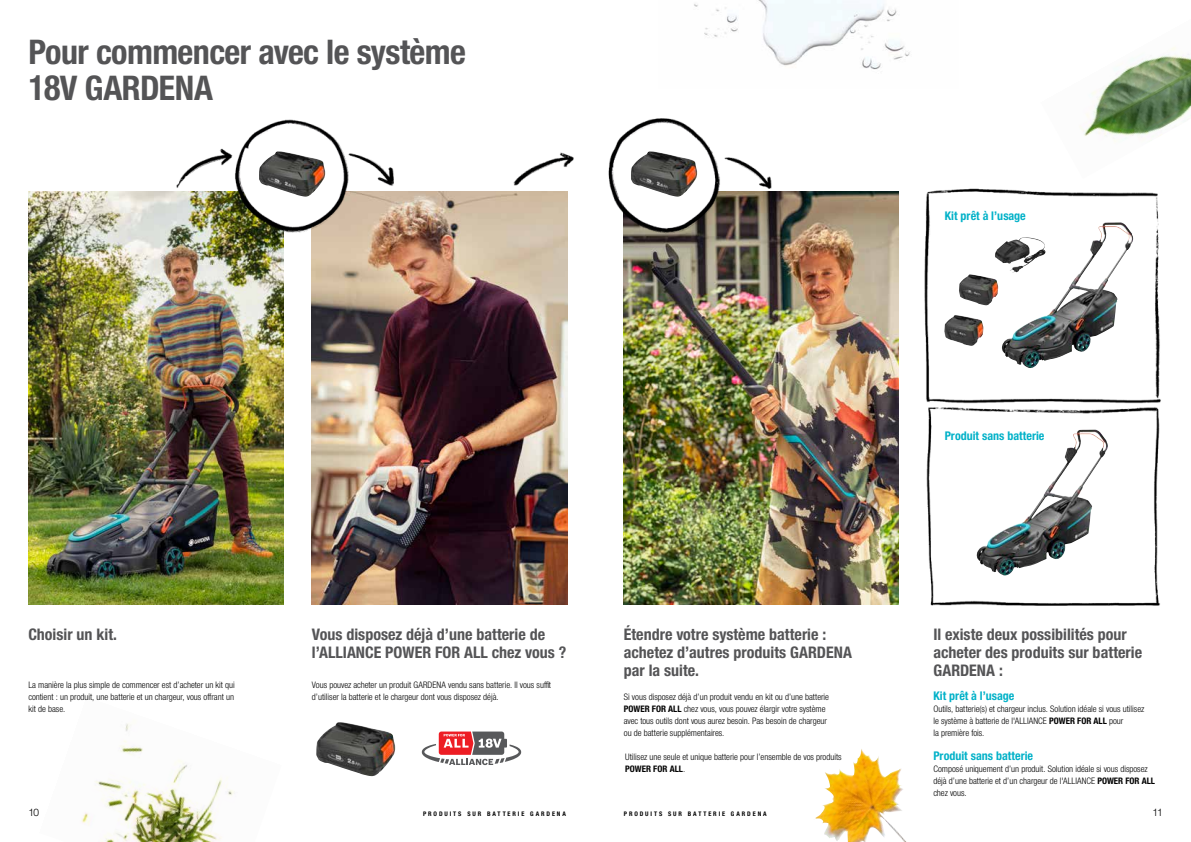
<style>
.page{position:relative;width:1191px;height:842px;background:#fff}
.page>*{position:absolute;margin:0;border:0;box-sizing:border-box;transform-origin:0 0}
.t1{font:700 34px/36px "Gardena Sans Cond";letter-spacing:-.015em;color:#545456}
.t2{font:700 16px/18px "Gardena Sans Cond";color:#545456}
.t3{font:700 12px "Gardena Sans Cond";color:#00b1c8}
.t4{font:10px "Gardena Sans";color:#000}
.t5{font:9px/12px "Gardena Sans Cond";color:#000}
.t6{font:700 6.3px "Gardena Sans Cond";letter-spacing:.3em;color:#000}
.s1{font-weight:700}
</style>
<div class="page">
<img style="left:81px;top:723px;width:154px;height:119px">
<img style="left:924px;top:188px;width:237px;height:418px">
<img style="left:815px;top:749px;width:92px;height:93px">
<img style="left:694px;top:0;width:216px;height:70px">
<img style="left:1080px;top:47px;width:111px;height:95px">
<img style="left:1002px;top:222px;width:108px;height:146px">
<img style="left:976px;top:430px;width:109px;height:145px">
<img style="left:995px;top:237px;width:49px;height:28px">
<svg style="left:422px;top:731px;width:99px;height:34px"></svg>
<img style="left:959px;top:274px;width:39px;height:31px">
<img style="left:944px;top:315px;width:39px;height:31px">
<img style="left:316px;top:722px;width:79px;height:54px">
<img style="left:28px;top:192px;width:255px;height:412px">
<img style="left:624px;top:192px;width:275px;height:412px">
<img style="left:312px;top:244px;width:255px;height:360px">
<img style="left:110px;top:118px;width:731px;height:126px">
<img style="left:259px;top:151px;width:66px;height:46px">
<img style="left:631px;top:151px;width:66px;height:46px">
<h1 class="t1" style="left:28px;top:33px;width:439px">Pour commencer avec le système<br>18V GARDENA</h1>
<h3 class="t3" style="left:944px;top:208px;width:83px">Kit prêt à l’usage</h3>
<h2 class="t2" style="left:28px;top:625px;width:90px">Choisir un kit.</h2>
<p class="t5" style="left:28px;top:679px;width:208px;text-align:justify">La manière la plus simple de commencer est d’acheter un kit qui contient : un produit, une batterie et un chargeur, vous offrant un kit de base.</p>
<h2 class="t2" style="left:312px;top:625px;width:256px">Vous disposez déjà d’une batterie de l’ALLIANCE POWER FOR ALL chez vous ?</h2>
<p class="t5" style="left:312px;top:679px;width:241px">Vous pouvez acheter un produit GARDENA vendu sans batterie. Il vous suffit d’utiliser la batterie et le chargeur dont vous disposez déjà.</p>
<h2 class="t2" style="left:624px;top:625px;width:230px">Étendre votre système batterie : achetez d’autres produits GARDENA par la suite.</h2>
<p class="t5" style="left:624px;top:691px;width:207px">Si vous disposez déjà d’un produit vendu en kit ou d’une batterie <span class="s1">POWER FOR ALL</span> chez vous, vous pouvez élargir votre système avec tous outils dont vous aurez besoin. Pas besoin de chargeur ou de batterie supplémentaires.</p>
<p class="t5" style="left:625px;top:751px;width:218px">Utilisez une seule et unique batterie pour l’ensemble de vos produits<br><span class="s1">POWER FOR ALL</span>.</p>
<h3 class="t3" style="left:944px;top:428px;width:101px">Produit sans batterie</h3>
<h2 class="t2" style="left:933px;top:625px;width:210px">Il existe deux possibilités pour acheter des produits sur batterie<br>GARDENA :</h2>
<h3 class="t3" style="left:933px;top:688px;width:83px">Kit prêt à l’usage</h3>
<p class="t5" style="left:933px;top:703px;width:212px">Outils, batterie(s) et chargeur inclus. Solution idéale si vous utilisez le système à batterie de l'ALLIANCE <span class="s1">POWER FOR ALL</span> pour<br>la première fois.</p>
<h3 class="t3" style="left:933px;top:748px;width:101px">Produit sans batterie</h3>
<p class="t5" style="left:933px;top:763px;width:223px">Composé uniquement d’un produit. Solution idéale si vous disposez déjà d’une batterie et d’un chargeur de l'ALLIANCE <span class="s1">POWER FOR ALL </span>chez vous.</p>
<p class="t4" style="left:28px;top:806px;width:12px">10</p>
<p class="t6" style="left:423px;top:810px;width:144px">PRODUITS SUR BATTERIE GARDENA</p>
<p class="t6" style="left:624px;top:810px;width:144px">PRODUITS SUR BATTERIE GARDENA</p>
<p class="t4" style="left:1152px;top:806px;width:12px">11</p>
</div>
